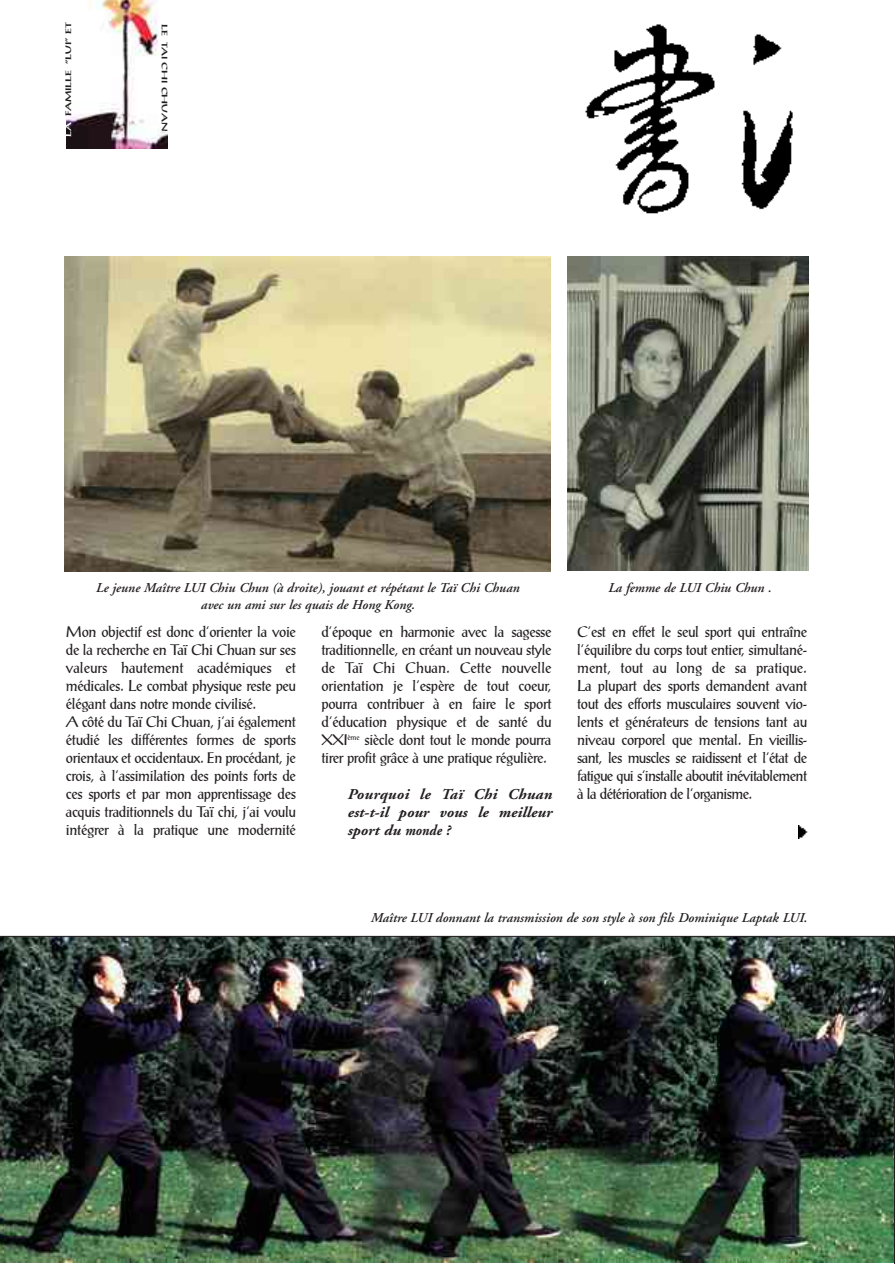
<style>
.page{position:relative;width:895px;height:1264px;background:#fff}
.page>*{position:absolute;margin:0;border:0;box-sizing:border-box;transform-origin:0 0}
.t1{font:15px/18px "Post Antiqua";letter-spacing:-.025em;color:#231f20;text-align:justify}
.t2{font:italic 700 15px/18px "Adobe Garamond";color:#231f20;text-align:justify;scale:1.05 1}
.t3{font:italic 600 13.5px/16.2px "Adobe Garamond";color:#231f20;text-align:center}
.t4{font:700 7.8px "Post Antiqua";color:#231f20;scale:1.4 1}
.s1{color:#fff}
</style>
<div class="page">
<img style="left:0;top:0;width:895px;height:1264px">
<p class="t4" style="left:65px;top:137px;width:83px;rotate:-90deg"><span class="s1">LA</span> FAMILLE “LUI” ET</p>
<p class="t4" style="left:168px;top:24px;width:78px;rotate:90deg">LE TAI CHI CHUAN</p>
<p class="t3" style="left:95px;top:581px;width:425px">Le jeune Maître LUI Chiu Chun (à droite), jouant et répétant le Taï Chi Chuan avec un ami sur les quais de Hong Kong.</p>
<p class="t3" style="left:608px;top:581px;width:165px">La femme de LUI Chiu Chun .</p>
<p class="t1" style="left:66px;top:624px;width:232px;text-align:left">Mon objectif est donc d’orienter la voie de la recherche en Taï Chi Chuan sur ses valeurs hautement académiques et médicales. Le combat physique reste peu élégant dans notre monde civilisé.<br>A côté du Taï Chi Chuan, j’ai également étudié les différentes formes de sports orientaux et occidentaux. En procédant, je crois, à l’assimilation des points forts de ces sports et par mon apprentissage des acquis traditionnels du Taï chi, j’ai voulu intégrer à la pratique une modernité</p>
<p class="t1" style="left:321px;top:624px;width:232px">d’époque en harmonie avec la sagesse traditionnelle, en créant un nouveau style de Taï Chi Chuan. Cette nouvelle orientation je l’espère de tout coeur, pourra contribuer à en faire le sport d’éducation physique et de santé du XXI<sup>ème</sup> siècle dont tout le monde pourra tirer profit grâce à une pratique régulière.</p>
<p class="t2" style="left:347px;top:787px;width:196px">Pourquoi le Taï Chi Chuan est-t-il pour vous le meilleur sport du monde ?</p>
<p class="t1" style="left:577px;top:624px;width:232px">C’est en effet le seul sport qui entraîne l’équilibre du corps tout entier, simultané&shy;ment, tout au long de sa pratique.<br>La plupart des sports demandent avant tout des efforts musculaires souvent vio&shy;lents et générateurs de tensions tant au niveau corporel que mental. En vieillis&shy;sant, les muscles se raidissent et l’état de fatigue qui s’installe aboutit inévitablement à la détérioration de l’organisme.</p>
<p class="t3" style="left:370px;top:911px;width:438px">Maître LUI donnant la transmission de son style à son fils Dominique Laptak LUI.</p>
</div>
